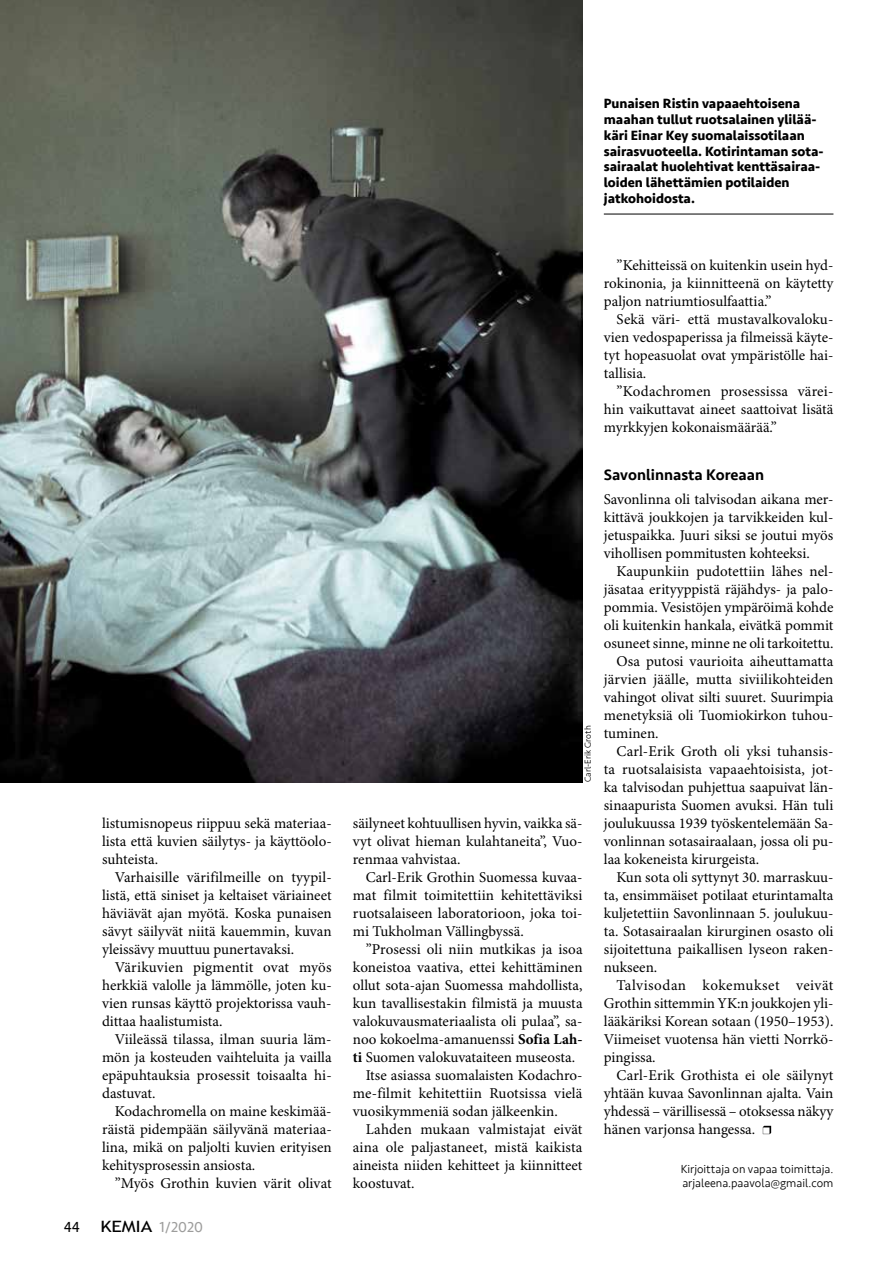
<style>
.page{position:relative;width:893px;height:1263px;background:#fff}
.page>*{position:absolute;margin:0;border:0;box-sizing:border-box;transform-origin:0 0}
.t1{font:500 15.75px "Seravek";color:#000}
.t2{font:15px/18px "Minion Pro";color:#000;text-align:justify}
.t3{font:15px "Minion Pro";letter-spacing:.03em;color:#000}
.t4{font:15px "Seravek";color:#9d9d9c}
.t5{font:15px "Seravek";color:#000}
.t6{font:700 13.8px/15.8px "Seravek";color:#000}
.t7{font:300 12px/14.2px "Seravek";color:#000}
.t8{font:300 9px "Seravek";color:#000}
.s1{font-family:"Trebuchet MS";font-size:15.6px;color:#000}
.s2{font-weight:700}
</style>
<div class="page">
<img style="left:0;top:0;width:583px;height:782px">
<svg style="left:763px;top:1126px;width:8px;height:8px"></svg>
<hr style="left:604px;top:214px;width:229px;height:1px;background:#000">
<p class="t6" style="left:604px;top:96px;width:221px">Punaisen Ristin vapaaehtoisena maahan tullut ruotsalainen ylilää&shy;käri Einar Key suomalaissotilaan sairasvuoteella. Kotirintaman sota&shy;sairaalat huolehtivat kenttäsairaa&shy;loiden lähettämien potilaiden jatkohoidosta.</p>
<p class="t2" style="left:102px;top:815px;width:231px">listumisnopeus riippuu sekä materiaa&shy;lista että kuvien säilytys- ja käyttöolo&shy;suhteista.</p>
<p class="t2" style="left:102px;top:869px;width:231px;text-indent:13px">Varhaisille värifilmeille on tyypil&shy;listä, että siniset ja keltaiset väriaineet häviävät ajan myötä. Koska punaisen sävyt säilyvät niitä kauemmin, kuvan yleissävy muuttuu punertavaksi.</p>
<p class="t2" style="left:102px;top:959px;width:231px;text-indent:13px">Värikuvien pigmentit ovat myös herkkiä valolle ja lämmölle, joten ku&shy;vien runsas käyttö projektorissa vauh&shy;dittaa haalistumista.</p>
<p class="t2" style="left:102px;top:1031px;width:231px;text-indent:13px">Viileässä tilassa, ilman suuria läm&shy;mön ja kosteuden vaihteluita ja vailla epäpuhtauksia prosessit toisaalta hi&shy;dastuvat.</p>
<p class="t2" style="left:102px;top:1103px;width:231px;text-indent:13px">Kodachromella on maine keskimää&shy;räistä pidempään säilyvänä materiaa&shy;lina, mikä on paljolti kuvien erityisen kehitysprosessin ansiosta.</p>
<p class="t2" style="left:115px;top:1175px;width:218px">”Myös Grothin kuvien värit olivat</p>
<p class="t5" style="left:64px;top:1215px;width:18px">44</p>
<p class="t4" style="left:101px;top:1215px;width:104px"><span class="s1">KEMIA</span> 1/2020</p>
<p class="t8" style="left:583px;top:782px;width:58px;rotate:-90deg">Carl-Erik Groth</p>
<p class="t2" style="left:353px;top:815px;width:231px">säilyneet kohtuullisen hyvin, vaikka sä&shy;vyt olivat hieman kulahtaneita”, Vuo&shy;renmaa vahvistaa.</p>
<p class="t2" style="left:353px;top:869px;width:231px;text-indent:13px">Carl-Erik Grothin Suomessa kuvaa&shy;mat filmit toimitettiin kehitettäviksi ruotsalaiseen laboratorioon, joka toi&shy;mi Tukholman Vällingbyssä.</p>
<p class="t2" style="left:366px;top:941px;width:218px">”Prosessi oli niin mutkikas ja isoa</p>
<p class="t2" style="left:353px;top:959px;width:231px">koneistoa vaativa, ettei kehittäminen</p>
<p class="t2" style="left:353px;top:977px;width:231px">ollut sota-ajan Suomessa mahdollista,</p>
<p class="t2" style="left:353px;top:995px;width:231px">kun tavallisestakin filmistä ja muusta</p>
<p class="t2" style="left:353px;top:1013px;width:231px">valokuvausmateriaalista oli pulaa”, sa-</p>
<p class="t2" style="left:353px;top:1031px;width:231px">noo kokoelma-amanuenssi <span class="s2">Sofia Lah-</span></p>
<p class="t2" style="left:353px;top:1049px;width:224px"><span class="s2">ti</span> Suomen valokuvataiteen museosta.</p>
<p class="t2" style="left:366px;top:1067px;width:218px">Itse asiassa suomalaisten Kodachro-</p>
<p class="t2" style="left:353px;top:1085px;width:231px">me-filmit kehitettiin Ruotsissa vielä</p>
<p class="t2" style="left:353px;top:1103px;width:206px">vuosikymmeniä sodan jälkeenkin.</p>
<p class="t2" style="left:366px;top:1121px;width:218px">Lahden mukaan valmistajat eivät</p>
<p class="t2" style="left:353px;top:1139px;width:231px">aina ole paljastaneet, mistä kaikista</p>
<p class="t2" style="left:353px;top:1157px;width:231px">aineista niiden kehitteet ja kiinnitteet</p>
<p class="t2" style="left:353px;top:1175px;width:63px">koostuvat.</p>
<p class="t2" style="left:604px;top:257px;width:231px;text-indent:13px">”Kehitteissä on kuitenkin usein hyd&shy;rokinonia, ja kiinnitteenä on käytetty paljon natriumtiosulfaattia.”</p>
<p class="t2" style="left:604px;top:311px;width:231px;text-indent:13px">Sekä väri- että mustavalkovaloku&shy;vien vedospaperissa ja filmeissä käyte&shy;tyt hopeasuolat ovat ympäristölle hai&shy;tallisia.</p>
<p class="t2" style="left:604px;top:383px;width:231px;text-indent:13px">”Kodachromen prosessissa värei&shy;hin vaikuttavat aineet saattoivat lisätä myrkkyjen kokonaismäärää.”</p>
<p class="t1" style="left:604px;top:465px;width:162px">Savonlinnasta Koreaan</p>
<p class="t2" style="left:604px;top:491px;width:231px">Savonlinna oli talvisodan aikana mer&shy;kittävä joukkojen ja tarvikkeiden kul&shy;jetuspaikka. Juuri siksi se joutui myös vihollisen pommitusten kohteeksi.</p>
<p class="t2" style="left:617px;top:563px;width:218px">Kaupunkiin pudotettiin lähes nel-</p>
<p class="t2" style="left:604px;top:581px;width:231px">jäsataa erityyppistä räjähdys- ja palo-</p>
<p class="t2" style="left:604px;top:599px;width:231px">pommia. Vesistöjen ympäröimä kohde</p>
<p class="t2" style="left:604px;top:617px;width:231px">oli kuitenkin hankala, eivätkä pommit</p>
<p class="t2" style="left:604px;top:635px;width:231px">osuneet sinne, minne ne oli tarkoitettu.</p>
<p class="t2" style="left:617px;top:653px;width:218px">Osa putosi vaurioita aiheuttamatta</p>
<p class="t2" style="left:604px;top:671px;width:231px">järvien jäälle, mutta siviilikohteiden</p>
<p class="t2" style="left:604px;top:689px;width:231px">vahingot olivat silti suuret. Suurimpia</p>
<p class="t2" style="left:604px;top:707px;width:231px">menetyksiä oli Tuomiokirkon tuhou-</p>
<p class="t2" style="left:604px;top:725px;width:56px">tuminen.</p>
<p class="t2" style="left:617px;top:743px;width:218px">Carl-Erik Groth oli yksi tuhansis-</p>
<p class="t2" style="left:604px;top:761px;width:231px">ta ruotsalaisista vapaaehtoisista, jot-</p>
<p class="t2" style="left:604px;top:779px;width:231px">ka talvisodan puhjettua saapuivat län-</p>
<p class="t2" style="left:604px;top:797px;width:231px">sinaapurista Suomen avuksi. Hän tuli</p>
<p class="t2" style="left:604px;top:815px;width:231px">joulukuussa 1939 työskentelemään Sa-</p>
<p class="t2" style="left:604px;top:833px;width:231px">vonlinnan sotasairaalaan, jossa oli pu-</p>
<p class="t2" style="left:604px;top:851px;width:157px">laa kokeneista kirurgeista.</p>
<p class="t2" style="left:617px;top:869px;width:218px">Kun sota oli syttynyt 30. marraskuu-</p>
<p class="t2" style="left:604px;top:887px;width:231px">ta, ensimmäiset potilaat eturintamalta</p>
<p class="t2" style="left:604px;top:905px;width:231px">kuljetettiin Savonlinnaan 5. joulukuu-</p>
<p class="t2" style="left:604px;top:923px;width:231px">ta. Sotasairaalan kirurginen osasto oli</p>
<p class="t2" style="left:604px;top:941px;width:231px">sijoitettuna paikallisen lyseon raken-</p>
<p class="t2" style="left:604px;top:959px;width:55px">nukseen.</p>
<p class="t3" style="left:617px;top:976px;width:218px">Talvisodan kokemukset veivät</p>
<p class="t2" style="left:604px;top:995px;width:231px">Grothin sittemmin YK:n joukkojen yli-</p>
<p class="t2" style="left:604px;top:1013px;width:231px">lääkäriksi Korean sotaan (1950–1953).</p>
<p class="t2" style="left:604px;top:1031px;width:231px">Viimeiset vuotensa hän vietti Norrkö-</p>
<p class="t2" style="left:604px;top:1049px;width:53px">pingissa.</p>
<p class="t2" style="left:617px;top:1067px;width:218px">Carl-Erik Grothista ei ole säilynyt</p>
<p class="t2" style="left:604px;top:1085px;width:231px">yhtään kuvaa Savonlinnan ajalta. Vain</p>
<p class="t2" style="left:604px;top:1103px;width:231px">yhdessä – värillisessä – otoksessa näkyy</p>
<p class="t2" style="left:604px;top:1121px;width:153px">hänen varjonsa hangessa.</p>
<p class="t7" style="left:681px;top:1162px;width:154px">Kirjoittaja on vapaa toimittaja. arjaleena.paavola@gmail.com</p>
</div>
